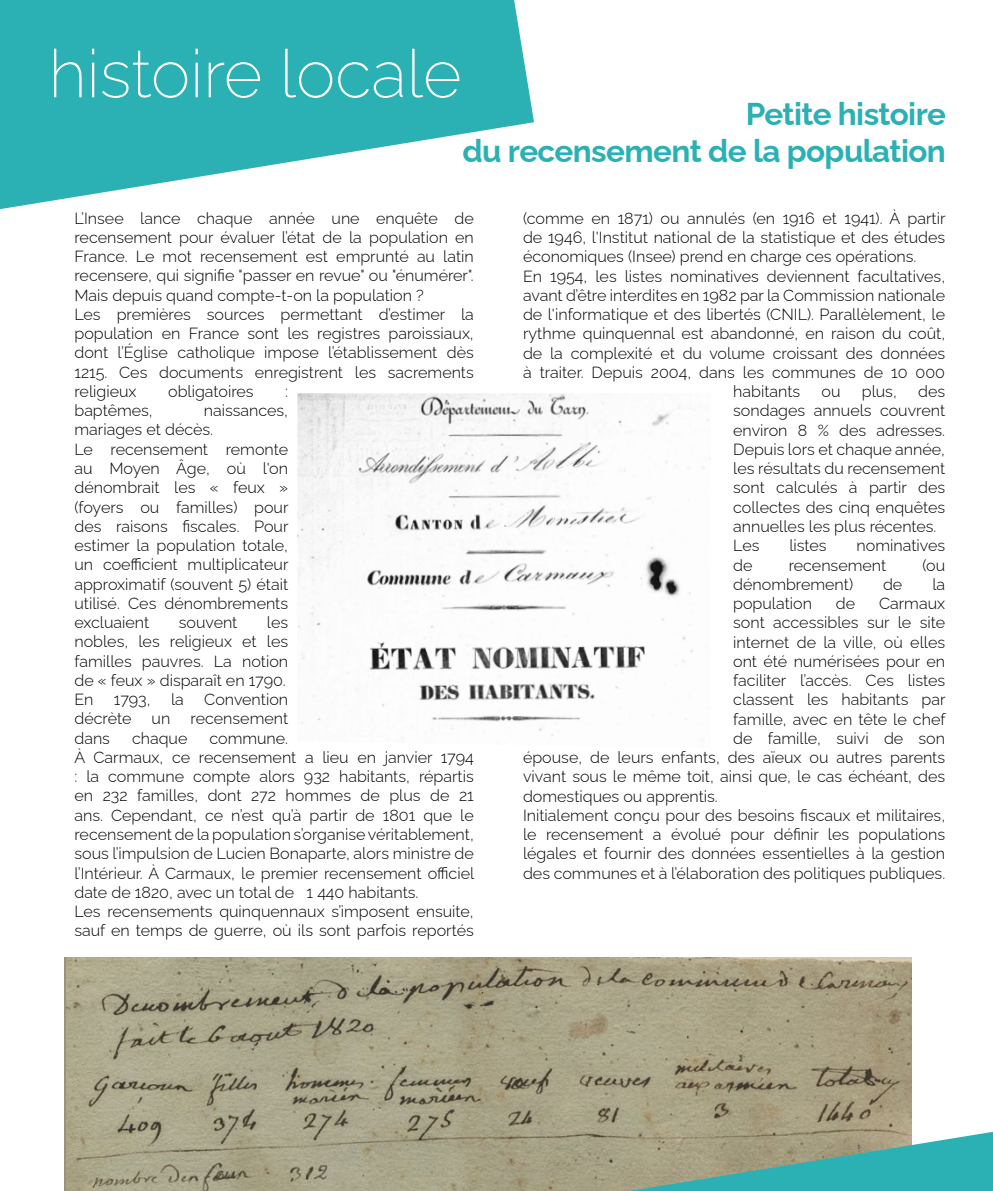
<style>
.page{position:relative;width:993px;height:1191px;background:#fff}
.page>*{position:absolute;margin:0;border:0;box-sizing:border-box;transform-origin:0 0}
.t1{font:200 66.5px "Raleway";color:#fff}
.t2{font:700 31.5px/37.8px "Raleway";letter-spacing:-.02em;color:#2bb1b4;text-align:right}
.t3{font:300 16.1px/19.2px "Raleway";color:#000}
</style>
<div class="page">
<svg style="left:0;top:0;width:534px;height:209px;fill:#2bb1b4"></svg>
<img style="left:67px;top:957px;width:843px;height:234px">
<img style="left:297px;top:393px;width:413px;height:348px">
<svg style="left:629px;top:1131px;width:363px;height:60px;background:#6ba99d"></svg>
<h1 class="t1" style="left:49px;top:21px;width:414px">histoire locale</h1>
<h2 class="t2" style="left:462px;top:91px;width:485px">Petite histoire<br>du recensement de la population</h2>
<p class="t3" style="left:74px;top:206px;width:401px">L’Insee lance chaque année une enquête de recensement pour évaluer l’état de la population en France. Le mot recensement est emprunté au latin recensere, qui signifie "passer en revue" ou "énumérer".<br>Mais depuis quand compte-t-on la population ?<br>Les premières sources permettant d’estimer la population en France sont les registres paroissiaux, dont l’Église catholique impose l’établissement dès 1215. Ces documents enregistrent les sacrements religieux</p>
<p class="t3" style="left:168px;top:380px;width:87px">obligatoires</p>
<p class="t3" style="left:285px;top:380px;width:4px">:</p>
<p class="t3" style="left:74px;top:399px;width:215px;text-indent:129px">naissances, mariages et décès.<br>Le recensement remonte au Moyen Âge, où l'on dénombrait les « feux » (foyers ou familles) pour des raisons fiscales. Pour estimer la population totale, un coefficient multiplicateur approximatif (souvent 5) était utilisé. Ces dénombrements excluaient</p>
<p class="t3" style="left:74px;top:399px;width:80px">baptêmes,</p>
<p class="t3" style="left:74px;top:611px;width:215px;text-indent:192px">les nobles, les religieux et les familles pauvres. La notion de « feux » disparaît en 1790.<br>En</p>
<p class="t3" style="left:179px;top:611px;width:60px">souvent</p>
<p class="t3" style="left:114px;top:688px;width:38px">1793,</p>
<p class="t3" style="left:171px;top:688px;width:14px">la</p>
<p class="t3" style="left:204px;top:688px;width:85px">Convention</p>
<p class="t3" style="left:74px;top:707px;width:58px">décrète</p>
<p class="t3" style="left:152px;top:707px;width:20px">un</p>
<p class="t3" style="left:190px;top:707px;width:99px">recensement</p>
<p class="t3" style="left:74px;top:726px;width:37px">dans</p>
<p class="t3" style="left:132px;top:726px;width:57px">chaque</p>
<p class="t3" style="left:74px;top:726px;width:401px;text-indent:135px">commune.<br>À Carmaux, ce recensement a lieu en janvier 1794 : la commune compte alors 932 habitants, répartis en 232 familles, dont 272 hommes de plus de 21 ans. Cependant, ce n’est qu’à partir de 1801 que le recensement de la population s’organise véritablement, sous l’impulsion de Lucien Bonaparte, alors ministre de l’Intérieur. À Carmaux, le premier recensement officiel date de 1820, avec un total de 1 440 habitants.<br>Les recensements quinquennaux s’imposent ensuite, sauf en temps de guerre, où ils sont parfois reportés</p>
<p class="t3" style="left:523px;top:207px;width:424px">(comme en 1871) ou annulés (en 1916 et 1941). À partir</p>
<p class="t3" style="left:523px;top:226px;width:423px">de 1946, l'Institut national de la statistique et des études</p>
<p class="t3" style="left:523px;top:245px;width:395px">économiques (Insee) prend en charge ces opérations.</p>
<p class="t3" style="left:523px;top:264px;width:423px">En 1954, les listes nominatives deviennent facultatives,</p>
<p class="t3" style="left:523px;top:284px;width:423px">avant d’être interdites en 1982 par la Commission nationale</p>
<p class="t3" style="left:523px;top:303px;width:423px">de l'informatique et des libertés (CNIL). Parallèlement, le</p>
<p class="t3" style="left:523px;top:322px;width:423px">rythme quinquennal est abandonné, en raison du coût,</p>
<p class="t3" style="left:523px;top:341px;width:423px">de la complexité et du volume croissant des données</p>
<p class="t3" style="left:523px;top:361px;width:423px">à traiter. Depuis 2004, dans les communes de 10 000</p>
<p class="t3" style="left:733px;top:380px;width:68px">habitants</p>
<p class="t3" style="left:821px;top:380px;width:20px">ou</p>
<p class="t3" style="left:861px;top:380px;width:37px">plus,</p>
<p class="t3" style="left:733px;top:380px;width:213px;text-indent:185px">des sondages annuels couvrent environ 8 % des adresses.<br>Depuis lors et chaque année, les résultats du recensement sont calculés à partir des collectes des cinq enquêtes annuelles les plus récentes.<br>Les</p>
<p class="t3" style="left:789px;top:534px;width:39px">listes</p>
<p class="t3" style="left:856px;top:534px;width:90px">nominatives</p>
<p class="t3" style="left:733px;top:553px;width:21px">de</p>
<p class="t3" style="left:788px;top:553px;width:99px">recensement</p>
<p class="t3" style="left:922px;top:553px;width:24px">(ou</p>
<p class="t3" style="left:733px;top:572px;width:121px">dénombrement)</p>
<p class="t3" style="left:882px;top:572px;width:21px">de</p>
<p class="t3" style="left:932px;top:572px;width:14px">la</p>
<p class="t3" style="left:733px;top:592px;width:80px">population</p>
<p class="t3" style="left:835px;top:592px;width:21px">de</p>
<p class="t3" style="left:878px;top:592px;width:68px">Carmaux</p>
<p class="t3" style="left:733px;top:611px;width:213px">sont accessibles sur le site</p>
<p class="t3" style="left:733px;top:630px;width:213px">internet de la ville, où elles</p>
<p class="t3" style="left:733px;top:649px;width:213px">ont été numérisées pour en</p>
<p class="t3" style="left:733px;top:669px;width:213px">faciliter l’accès. Ces listes</p>
<p class="t3" style="left:733px;top:688px;width:214px">classent les habitants par</p>
<p class="t3" style="left:733px;top:707px;width:214px">famille, avec en tête le chef</p>
<p class="t3" style="left:733px;top:726px;width:213px">de famille, suivi de son</p>
<p class="t3" style="left:523px;top:746px;width:423px">épouse, de leurs enfants, des aïeux ou autres parents</p>
<p class="t3" style="left:523px;top:765px;width:423px">vivant sous le même toit, ainsi que, le cas échéant, des</p>
<p class="t3" style="left:523px;top:784px;width:196px">domestiques ou apprentis.</p>
<p class="t3" style="left:523px;top:804px;width:423px">Initialement conçu pour des besoins fiscaux et militaires,</p>
<p class="t3" style="left:523px;top:823px;width:423px">le recensement a évolué pour définir les populations</p>
<p class="t3" style="left:523px;top:842px;width:423px">légales et fournir des données essentielles à la gestion</p>
<p class="t3" style="left:523px;top:861px;width:423px">des communes et à l’élaboration des politiques publiques.</p>
</div>
